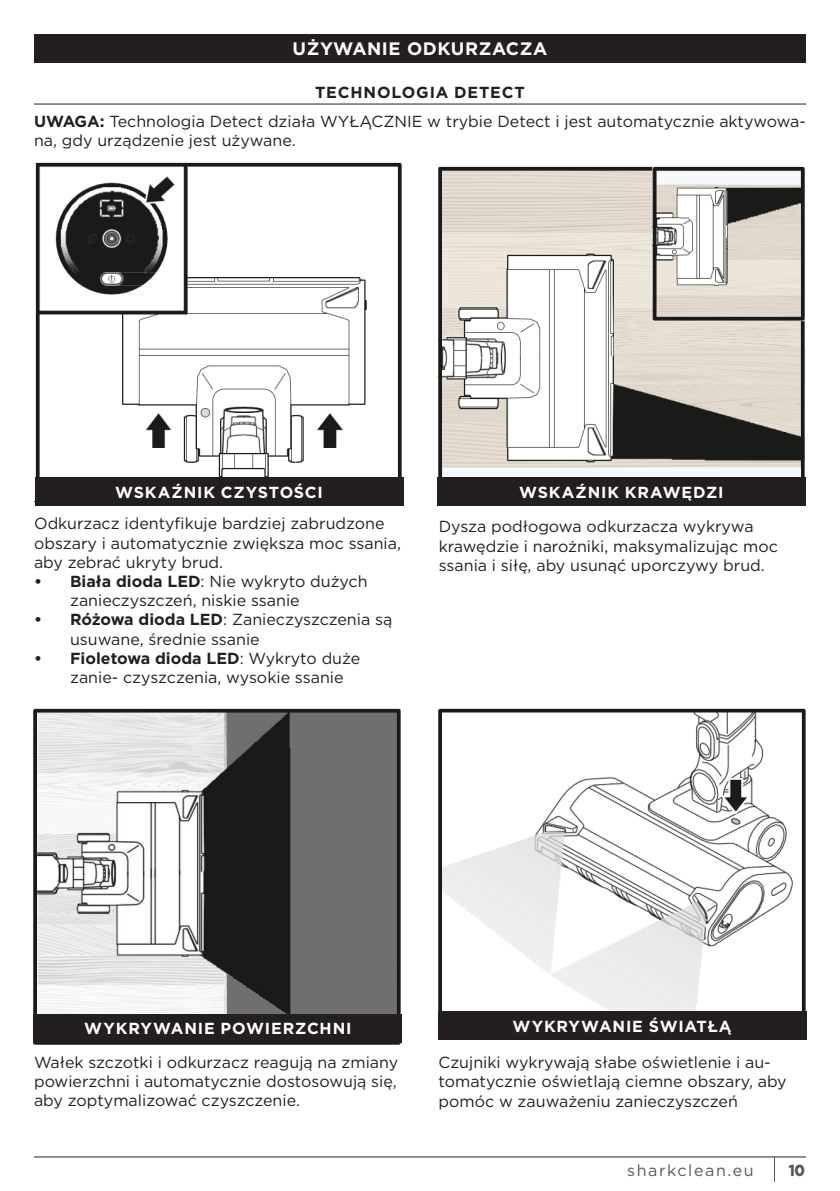
<style>
.page{position:relative;width:840px;height:1191px;background:#fff}
.page>*{position:absolute;margin:0;border:0;box-sizing:border-box;transform-origin:0 0}
.t1{font:700 18px "Gotham";letter-spacing:.03em;color:#fff}
.t2{font:16px/19.2px "Gotham";color:#231f20}
.t3{font:700 16px "Gotham";letter-spacing:.055em;color:#fff}
.t4{font:16px "Gotham";letter-spacing:.1em;color:#57585a}
.t5{font:900 16px "Gotham";color:#57585a;scale:.9 1}
.s1{font-weight:700}
</style>
<div class="page">
<hr style="left:34px;top:1156px;width:771px;height:1px;background:#231f20">
<div style="left:34px;top:34px;width:771px;height:28px;background:#231f20"></div>
<hr style="left:34px;top:104px;width:771px;height:1px;background:#231f20">
<img style="left:35px;top:162px;width:367px;height:315px">
<div style="left:35px;top:477px;width:368px;height:29px;background:#231f20"></div>
<img style="left:437px;top:166px;width:368px;height:311px">
<div style="left:437px;top:477px;width:368px;height:28px;background:#231f20"></div>
<img style="left:33px;top:708px;width:368px;height:337px">
<img style="left:438px;top:708px;width:367px;height:332px">
<div style="left:33px;top:1013px;width:369px;height:29px;background:#231f20"></div>
<div style="left:437px;top:1011px;width:369px;height:28px;background:#231f20"></div>
<p class="t1" style="left:292px;top:37px;width:256px">UŻYWANIE ODKURZACZA</p>
<p class="t2" style="left:34px;top:77px;width:773px;line-height:29.2px;text-align:center"><span class="s1">TECHNOLOGIA DETECT<br>UWAGA:</span> Technologia Detect działa WYŁĄCZNIE w trybie Detect i jest automatycznie aktywowa-</p>
<p class="t2" style="left:34px;top:131px;width:263px">na, gdy urządzenie jest używane.</p>
<p class="t3" style="left:115px;top:481px;width:209px">WSKAŹNIK CZYSTOŚCI</p>
<p class="t3" style="left:519px;top:481px;width:206px">WSKAŹNIK KRAWĘDZI</p>
<p class="t2" style="left:34px;top:514px;width:368px">Odkurzacz identyfikuje bardziej zabrudzone obszary i automatycznie zwiększa moc ssania, aby zebrać ukryty brud.</p>
<p class="t2" style="left:70px;top:571px;width:299px;text-indent:-36px"><span class="s1">• Biała dioda LED</span>: Nie wykryto dużych zanieczyszczeń, niskie ssanie</p>
<p class="t2" style="left:70px;top:610px;width:323px;text-indent:-36px"><span class="s1">• Różowa dioda LED</span>: Zanieczyszczenia są usuwane, średnie ssanie</p>
<p class="t2" style="left:70px;top:648px;width:291px;text-indent:-36px"><span class="s1">• Fioletowa dioda LED</span>: Wykryto duże zanie- czyszczenia, wysokie ssanie</p>
<p class="t2" style="left:438px;top:517px;width:340px">Dysza podłogowa odkurzacza wykrywa krawędzie i narożniki, maksymalizując moc ssania i siłę, aby usunąć uporczywy brud.</p>
<p class="t3" style="left:84px;top:1018px;width:268px">WYKRYWANIE POWIERZCHNI</p>
<p class="t3" style="left:512px;top:1015px;width:220px">WYKRYWANIE ŚWIATŁĄ</p>
<p class="t2" style="left:34px;top:1052px;width:365px;text-align:justify">Wałek szczotki i odkurzacz reagują na zmiany powierzchni i automatycznie dostosowują się, aby zoptymalizować czyszczenie.</p>
<p class="t2" style="left:438px;top:1052px;width:349px">Czujniki wykrywają słabe oświetlenie i au&shy;tomatycznie oświetlają ciemne obszary, aby pomóc w zauważeniu zanieczyszczeń</p>
<p class="t4" style="left:627px;top:1159px;width:128px">sharkclean.eu</p>
<p class="t5" style="left:788px;top:1158px;width:19px">10</p>
</div>
